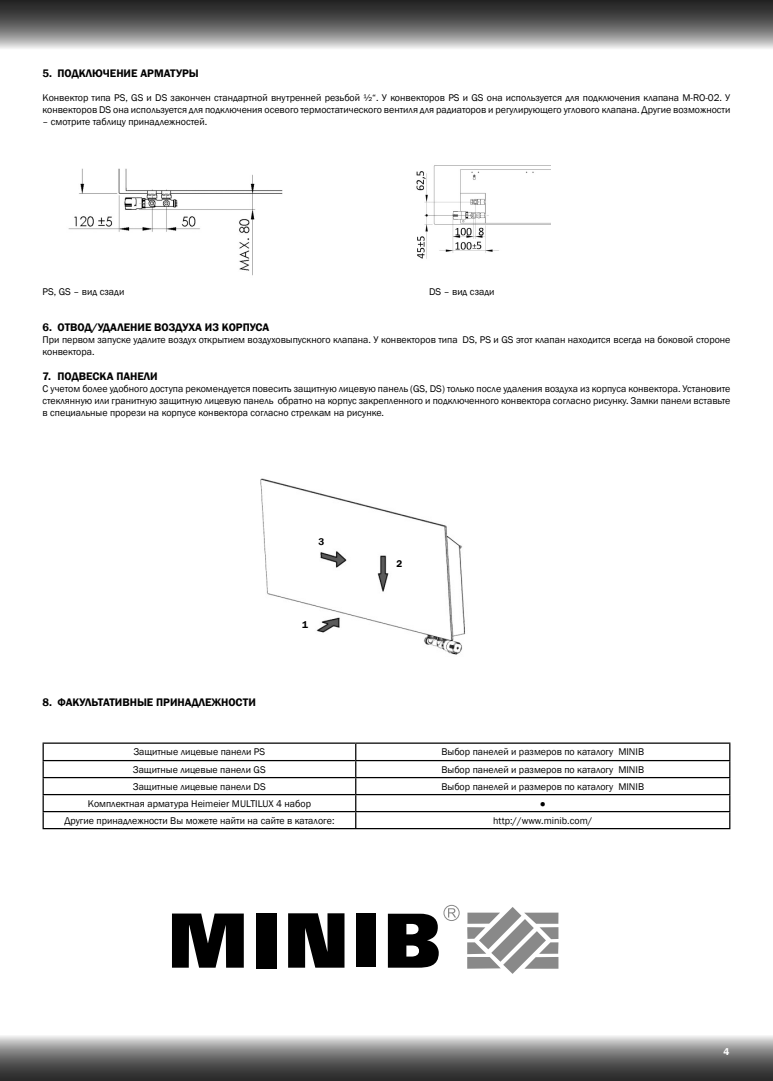
<style>
.page{position:relative;width:773px;height:1081px;background:#fff}
.page>*{position:absolute;margin:0;border:0;box-sizing:border-box;transform-origin:0 0}
.t1{font:600 11.25px "Franklin Gothic";color:#000}
.t2{font:10px/12px "Franklin Gothic";color:#000}
.t3{font:600 10px "Franklin Gothic";color:#000}
.t4{font:600 10px "Franklin Gothic";color:#fff}
</style>
<div class="page">
<svg style="left:0;top:1036px;width:772px;height:45px;background:#727272"></svg>
<svg style="left:0;top:0;width:772px;height:49px;background:#6e6e6e"></svg>
<img style="left:260px;top:478px;width:206px;height:177px">
<hr style="left:43px;top:742px;width:313px;height:2px;background:#000">
<hr style="left:356px;top:742px;width:374px;height:2px;background:#000">
<hr style="left:43px;top:760px;width:313px;height:1px;background:#000">
<hr style="left:356px;top:760px;width:374px;height:1px;background:#000">
<hr style="left:43px;top:777px;width:313px;height:1px;background:#000">
<hr style="left:356px;top:777px;width:374px;height:1px;background:#000">
<hr style="left:43px;top:794px;width:313px;height:1px;background:#000">
<hr style="left:356px;top:794px;width:374px;height:1px;background:#000">
<hr style="left:43px;top:811px;width:313px;height:1px;background:#000">
<svg style="left:43px;top:744px;width:1px;height:84px"></svg>
<hr style="left:356px;top:811px;width:374px;height:1px;background:#000">
<svg style="left:355px;top:744px;width:1px;height:84px"></svg>
<svg style="left:729px;top:744px;width:1px;height:84px"></svg>
<hr style="left:43px;top:828px;width:687px;height:1px;background:#000">
<div style="left:443px;top:905px;width:16px;height:16px;border:1px solid #898989;border-radius:50%"></div>
<svg style="left:448px;top:908px;width:8px;height:9px"></svg>
<svg style="left:172px;top:913px;width:72px;height:54px;background:#2d2d2d"></svg>
<div style="left:256px;top:913px;width:20px;height:55px;background:#000"></div>
<svg style="left:288px;top:913px;width:56px;height:54px;background:#222"></svg>
<div style="left:356px;top:913px;width:20px;height:54px;background:#000"></div>
<svg style="left:388px;top:913px;width:50px;height:54px;background:#262626"></svg>
<svg style="left:467px;top:907px;width:91px;height:67px"></svg>
<img style="left:68px;top:169px;width:215px;height:107px">
<img style="left:416px;top:165px;width:134px;height:94px">
<p class="t1" style="left:43px;top:67px;width:158px">5. ПОДКЛЮЧЕНИЕ АРМАТУРЫ</p>
<p class="t2" style="left:43px;top:91px;width:689px">Конвектор типа PS, GS и DS закончен стандартной внутренней резьбой ½“. У конвекторов PS и GS она используется для подключения клапана M-RO-02. У конвекторов DS она используется для подключения осевого термостатического вентиля для радиаторов и регулирующего углового клапана. Другие возможности</p>
<p class="t2" style="left:43px;top:115px;width:166px">– смотрите таблицу принадлежностей.</p>
<p class="t2" style="left:43px;top:285px;width:83px">PS, GS – вид сзади</p>
<p class="t2" style="left:429px;top:285px;width:67px">DS – вид сзади</p>
<p class="t1" style="left:43px;top:320px;width:228px">6. ОТВОД/УДАЛЕНИЕ ВОЗДУХА ИЗ КОРПУСА</p>
<p class="t2" style="left:43px;top:333px;width:689px">При первом запуске удалите воздух открытием воздуховыпускного клапана. У конвекторов типа DS, PS и GS этот клапан находится всегда на боковой стороне конвектора.</p>
<p class="t1" style="left:43px;top:370px;width:117px">7. ПОДВЕСКА ПАНЕЛИ</p>
<p class="t2" style="left:43px;top:382px;width:689px;text-align:justify">С учетом более удобного доступа рекомендуется повесить защитную лицевую панель (GS, DS) только после удаления воздуха из корпуса конвектора. Установите стеклянную или гранитную защитную лицевую панель обратно на корпус закрепленного и подключенного конвектора согласно рисунку. Замки панели вставьте в специальные прорези на корпусе конвектора согласно стрелкам на рисунке.</p>
<p class="t1" style="left:43px;top:695px;width:215px">8. ФАКУЛЬТАТИВНЫЕ ПРИНАДЛЕЖНОСТИ</p>
<p class="t3" style="left:318px;top:536px;width:7px">3</p>
<p class="t3" style="left:302px;top:618px;width:7px">1</p>
<p class="t3" style="left:396px;top:558px;width:7px">2</p>
<p class="t2" style="left:134px;top:745px;width:133px">Защитные лицевые панели PS</p>
<p class="t2" style="left:441px;top:745px;width:204px">Выбор панелей и размеров по каталогу MINIB</p>
<p class="t2" style="left:133px;top:763px;width:134px">Защитные лицевые панели GS</p>
<p class="t2" style="left:441px;top:763px;width:204px">Выбор панелей и размеров по каталогу MINIB</p>
<p class="t2" style="left:133px;top:780px;width:134px">Защитные лицевые панели DS</p>
<p class="t2" style="left:441px;top:780px;width:204px">Выбор панелей и размеров по каталогу MINIB</p>
<p class="t2" style="left:88px;top:797px;width:225px">Комплектная арматура Heimeier MULTILUX 4 набор</p>
<p class="t2" style="left:539px;top:797px;width:8px">●</p>
<p class="t2" style="left:64px;top:814px;width:271px">Другие принадлежности Вы можете найти на сайте в каталоге:</p>
<p class="t2" style="left:493px;top:814px;width:101px">http://www.minib.com/</p>
<p class="t4" style="left:723px;top:1046px;width:7px">4</p>
</div>
